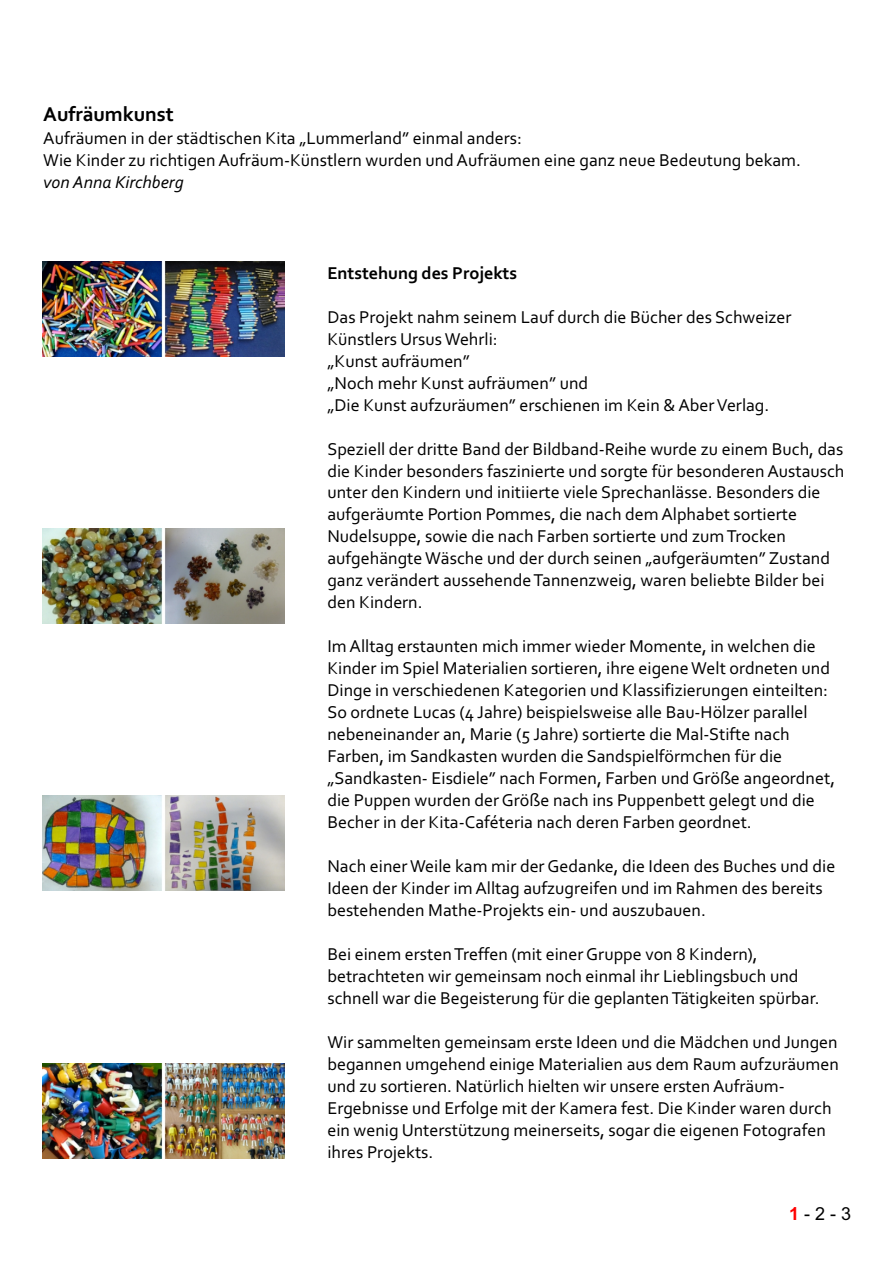
<style>
.page{position:relative;width:893px;height:1263px;background:#fff}
.page>*{position:absolute;margin:0;border:0;box-sizing:border-box;transform-origin:0 0}
.t1{font:700 21px "Corbel";color:#000}
.t2{font:18px/21.9px "Corbel";color:#000}
.t3{font:700 18px "Corbel";color:#000}
.t4{font:italic 18px "Corbel";color:#000}
.t5{font:18px "Arial";color:#000}
.s1{font-weight:700;color:#f00}
</style>
<div class="page">
<img style="left:43px;top:529px;width:242px;height:94px">
<img style="left:43px;top:262px;width:242px;height:94px">
<img style="left:43px;top:796px;width:242px;height:94px">
<img style="left:43px;top:1063px;width:242px;height:95px">
<p class="t1" style="left:43px;top:106px;width:132px">Aufräumkunst</p>
<p class="t2" style="left:43px;top:129px;width:759px">Aufräumen in der städtischen Kita „Lummerland” einmal anders:<br>Wie Kinder zu richtigen Aufräum-Künstlern wurden und Aufräumen eine ganz neue Bedeutung bekam.</p>
<p class="t4" style="left:43px;top:174px;width:142px">von Anna Kirchberg</p>
<p class="t3" style="left:327px;top:265px;width:191px">Entstehung des Projekts</p>
<p class="t2" style="left:327px;top:307px;width:466px">Das Projekt nahm seinem Lauf durch die Bücher des Schweizer Künstlers Ursus Wehrli:<br>„Kunst aufräumen”<br>„Noch mehr Kunst aufräumen” und<br>„Die Kunst aufzuräumen” erschienen im Kein &amp; Aber Verlag.</p>
<p class="t2" style="left:327px;top:439px;width:519px">Speziell der dritte Band der Bildband-Reihe wurde zu einem Buch, das die Kinder besonders faszinierte und sorgte für besonderen Austausch unter den Kindern und initiierte viele Sprechanlässe. Besonders die aufgeräumte Portion Pommes, die nach dem Alphabet sortierte Nudelsuppe, sowie die nach Farben sortierte und zum Trocken aufgehängte Wäsche und der durch seinen „aufgeräumten” Zustand ganz verändert aussehende Tannenzweig, waren beliebte Bilder bei den Kindern.</p>
<p class="t2" style="left:327px;top:637px;width:509px">Im Alltag erstaunten mich immer wieder Momente, in welchen die Kinder im Spiel Materialien sortieren, ihre eigene Welt ordneten und Dinge in verschiedenen Kategorien und Klassifizierungen einteilten:<br>So ordnete Lucas (4 Jahre) beispielsweise alle Bau-Hölzer parallel nebeneinander an, Marie (5 Jahre) sortierte die Mal-Stifte nach Farben, im Sandkasten wurden die Sandspielförmchen für die „Sandkasten- Eisdiele” nach Formen, Farben und Größe angeordnet, die Puppen wurden der Größe nach ins Puppenbett gelegt und die Becher in der Kita-Caféteria nach deren Farben geordnet.</p>
<p class="t2" style="left:327px;top:857px;width:509px">Nach einer Weile kam mir der Gedanke, die Ideen des Buches und die<br>Ideen der Kinder im Alltag aufzugreifen und im Rahmen des bereits bestehenden Mathe-Projekts ein- und auszubauen.</p>
<p class="t2" style="left:327px;top:944px;width:494px">Bei einem ersten Treffen (mit einer Gruppe von 8 Kindern), betrachteten wir gemeinsam noch einmal ihr Lieblingsbuch und schnell war die Begeisterung für die geplanten Tätigkeiten spürbar.</p>
<p class="t2" style="left:327px;top:1032px;width:513px">Wir sammelten gemeinsam erste Ideen und die Mädchen und Jungen begannen umgehend einige Materialien aus dem Raum aufzuräumen und zu sortieren. Natürlich hielten wir unsere ersten Aufräum-Ergebnisse und Erfolge mit der Kamera fest. Die Kinder waren durch ein wenig Unterstützung meinerseits, sogar die eigenen Fotografen ihres Projekts.</p>
<p class="t5" style="left:789px;top:1207px;width:64px"><span class="s1">1</span> - 2 - 3</p>
</div>
